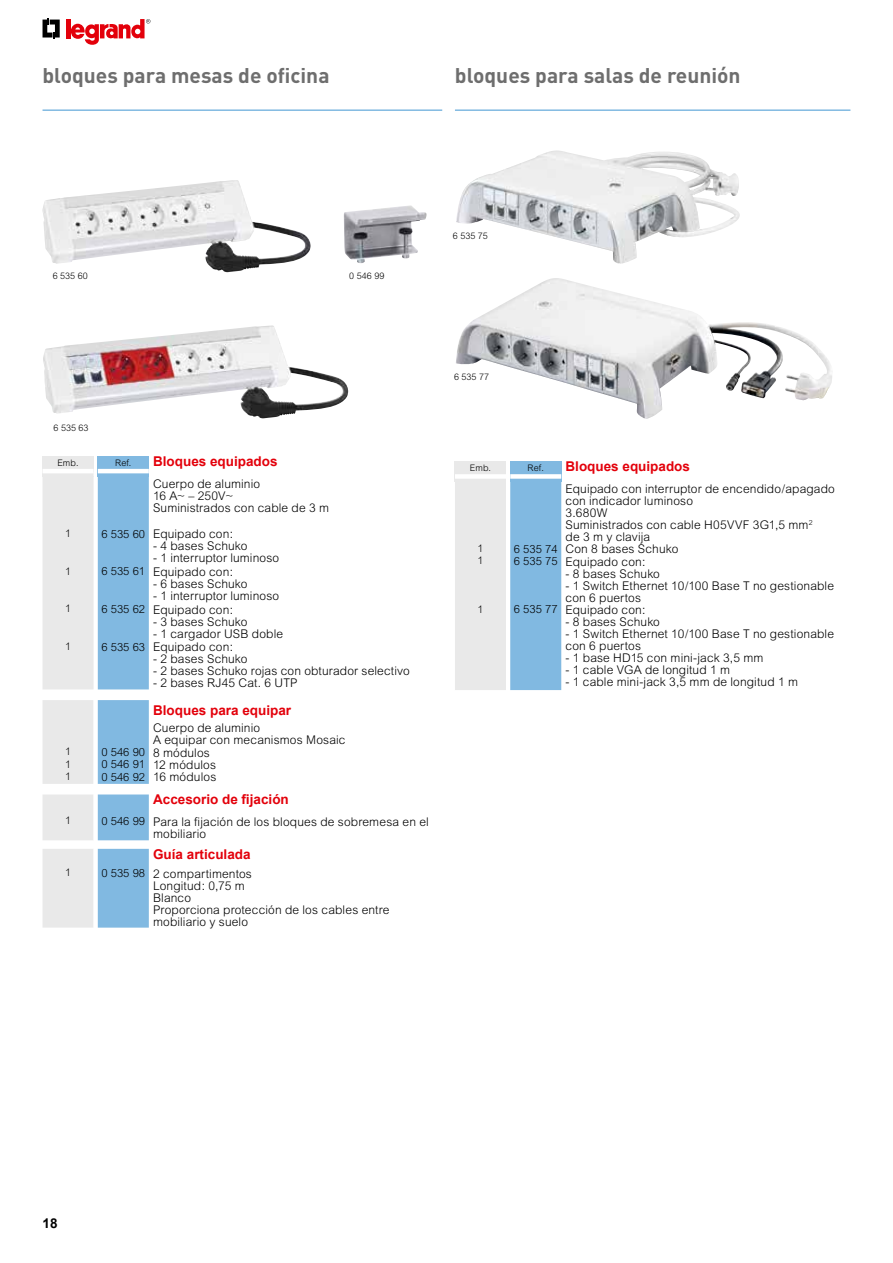
<style>
.page{position:relative;width:893px;height:1263px;background:#fff}
.page>*{position:absolute;margin:0;border:0;box-sizing:border-box;transform-origin:0 0}
.t1{font:700 21px "DIN Pro";color:#6e6e6e}
.t2{font:700 13.5px "Arial";color:#e3000b}
.t3{font:700 13.5px "Arial";color:#000}
.t4{font:300 12px/12px "Arial";letter-spacing:.01em;color:#000}
.t5{font:300 10.5px "Arial";color:#000}
.t6{font:300 9px "Arial";color:#000}
.s1{font-size:11.25px}
</style>
<div class="page">
<svg style="left:43px;top:18px;width:17px;height:21px"></svg>
<hr style="left:66px;top:19px;width:4px;height:19px;background:#e3000b">
<svg style="left:71px;top:19px;width:79px;height:26px"></svg>
<hr style="left:455px;top:109px;width:395px;height:2px;background:#81b9e1">
<hr style="left:43px;top:109px;width:399px;height:2px;background:#81b9e1">
<img style="left:456px;top:278px;width:292px;height:141px">
<img style="left:456px;top:151px;width:284px;height:113px">
<div style="left:455px;top:461px;width:51px;height:20px;background:#e9e9e9"></div>
<div style="left:510px;top:461px;width:51px;height:20px;background:#81b9e1"></div>
<svg style="left:455px;top:481px;width:106px;height:209px;background:#b8d2e6"></svg>
<div style="left:455px;top:474px;width:51px;height:5px;background:#fff"></div>
<div style="left:510px;top:474px;width:51px;height:5px;background:#fff"></div>
<div style="left:43px;top:456px;width:51px;height:20px;background:#e9e9e9"></div>
<div style="left:98px;top:456px;width:51px;height:20px;background:linear-gradient(to right,#81b9e1,#81b9e1)"></div>
<svg style="left:43px;top:476px;width:106px;height:213px;background:#b7d2e6"></svg>
<hr style="left:43px;top:469px;width:51px;height:4px;background:#fff">
<div style="left:98px;top:456px;width:51px;height:15px;background:#81b9e1"></div>
<hr style="left:98px;top:469px;width:51px;height:4px;background:#fff">
<svg style="left:43px;top:700px;width:106px;height:84px;background:#b8d3e6"></svg>
<svg style="left:43px;top:794px;width:106px;height:46px;background:#b8d3e6"></svg>
<svg style="left:43px;top:849px;width:106px;height:79px;background:#b8d3e6"></svg>
<img style="left:42px;top:180px;width:269px;height:92px">
<img style="left:344px;top:205px;width:83px;height:58px">
<img style="left:43px;top:325px;width:305px;height:93px">
<h1 class="t1" style="left:43px;top:61px;width:289px">bloques para mesas de oficina</h1>
<h1 class="t1" style="left:455px;top:61px;width:287px">bloques para salas de reunión</h1>
<p class="t6" style="left:53px;top:271px;width:37px">6 535 60</p>
<p class="t6" style="left:349px;top:271px;width:37px">0 546 99</p>
<p class="t6" style="left:453px;top:231px;width:37px">6 535 75</p>
<p class="t6" style="left:54px;top:422px;width:37px">6 535 63</p>
<p class="t6" style="left:57px;top:457px;width:23px">Emb.</p>
<p class="t6" style="left:115px;top:457px;width:18px">Ref.</p>
<p class="t2" style="left:153px;top:452px;width:126px">Bloques equipados</p>
<p class="t4" style="left:153px;top:477px;width:178px">Cuerpo de aluminio<br>16 A~ – 250V~<br>Suministrados con cable de 3 m</p>
<p class="t5" style="left:65px;top:527px;width:7px">1</p>
<p class="t4" style="left:101px;top:528px;width:133px"><span class="s1">6 535 60</span> Equipado con:</p>
<p class="t4" style="left:153px;top:540px;width:96px">- 4 bases Schuko</p>
<p class="t4" style="left:153px;top:552px;width:128px">- 1 interruptor luminoso</p>
<p class="t5" style="left:65px;top:565px;width:7px">1</p>
<p class="t4" style="left:101px;top:566px;width:133px"><span class="s1">6 535 61</span> Equipado con:</p>
<p class="t4" style="left:153px;top:578px;width:96px">- 6 bases Schuko</p>
<p class="t4" style="left:153px;top:590px;width:128px">- 1 interruptor luminoso</p>
<p class="t5" style="left:65px;top:603px;width:7px">1</p>
<p class="t4" style="left:101px;top:603px;width:133px"><span class="s1">6 535 62</span> Equipado con:</p>
<p class="t4" style="left:153px;top:615px;width:96px">- 3 bases Schuko</p>
<p class="t4" style="left:153px;top:627px;width:132px">- 1 cargador USB doble</p>
<p class="t5" style="left:65px;top:640px;width:7px">1</p>
<p class="t4" style="left:101px;top:641px;width:133px"><span class="s1">6 535 63</span> Equipado con:</p>
<p class="t4" style="left:153px;top:653px;width:96px">- 2 bases Schuko</p>
<p class="t4" style="left:153px;top:665px;width:258px">- 2 bases Schuko rojas con obturador selectivo</p>
<p class="t4" style="left:153px;top:677px;width:146px">- 2 bases RJ45 Cat. 6 UTP</p>
<p class="t2" style="left:153px;top:701px;width:140px">Bloques para equipar</p>
<p class="t4" style="left:153px;top:722px;width:194px">Cuerpo de aluminio<br>A equipar con mecanismos Mosaic</p>
<p class="t5" style="left:65px;top:746px;width:7px">1</p>
<p class="t4" style="left:101px;top:746px;width:110px"><span class="s1">0 546 90</span> 8 módulos</p>
<p class="t5" style="left:65px;top:758px;width:7px">1</p>
<p class="t4" style="left:101px;top:759px;width:116px"><span class="s1">0 546 91</span> 12 módulos</p>
<p class="t5" style="left:65px;top:770px;width:7px">1</p>
<p class="t4" style="left:101px;top:771px;width:116px"><span class="s1">0 546 92</span> 16 módulos</p>
<p class="t2" style="left:153px;top:791px;width:137px">Accesorio de fijación</p>
<p class="t5" style="left:65px;top:815px;width:7px">1</p>
<p class="t4" style="left:153px;top:815px;width:277px;text-indent:-52px"><span class="s1">0 546 99</span> Para la fijación de los bloques de sobremesa en el mobiliario</p>
<p class="t2" style="left:153px;top:845px;width:99px">Guía articulada</p>
<p class="t5" style="left:65px;top:867px;width:7px">1</p>
<p class="t4" style="left:153px;top:867px;width:238px;text-indent:-52px"><span class="s1">0 535 98</span> 2 compartimentos<br>Longitud: 0,75 m<br>Blanco<br>Proporciona protección de los cables entre mobiliario y suelo</p>
<p class="t6" style="left:454px;top:372px;width:37px">6 535 77</p>
<p class="t6" style="left:470px;top:463px;width:23px">Emb.</p>
<p class="t6" style="left:528px;top:463px;width:18px">Ref.</p>
<p class="t2" style="left:565px;top:458px;width:126px">Bloques equipados</p>
<p class="t4" style="left:565px;top:483px;width:271px">Equipado con interruptor de encendido/apagado con indicador luminoso<br>3.680W<br>Suministrados con cable H05VVF 3G1,5 mm<sup>2<br></sup>de 3 m y clavija</p>
<p class="t5" style="left:478px;top:542px;width:7px">1</p>
<p class="t4" style="left:514px;top:543px;width:166px"><span class="s1">6 535 74</span> Con 8 bases Schuko</p>
<p class="t5" style="left:478px;top:555px;width:7px">1</p>
<p class="t4" style="left:514px;top:555px;width:133px"><span class="s1">6 535 75</span> Equipado con:</p>
<p class="t4" style="left:565px;top:567px;width:96px">- 8 bases Schuko</p>
<p class="t4" style="left:565px;top:579px;width:270px">- 1 Switch Ethernet 10/100 Base T no gestionable con 6 puertos</p>
<p class="t5" style="left:478px;top:603px;width:7px">1</p>
<p class="t4" style="left:514px;top:603px;width:133px"><span class="s1">6 535 77</span> Equipado con:</p>
<p class="t4" style="left:565px;top:615px;width:96px">- 8 bases Schuko</p>
<p class="t4" style="left:565px;top:627px;width:270px">- 1 Switch Ethernet 10/100 Base T no gestionable con 6 puertos</p>
<p class="t4" style="left:565px;top:651px;width:199px">- 1 base HD15 con mini-jack 3,5 mm</p>
<p class="t4" style="left:565px;top:663px;width:166px">- 1 cable VGA de longitud 1 m</p>
<p class="t4" style="left:565px;top:675px;width:234px">- 1 cable mini-jack 3,5 mm de longitud 1 m</p>
<p class="t3" style="left:43px;top:1214px;width:17px">18</p>
</div>
